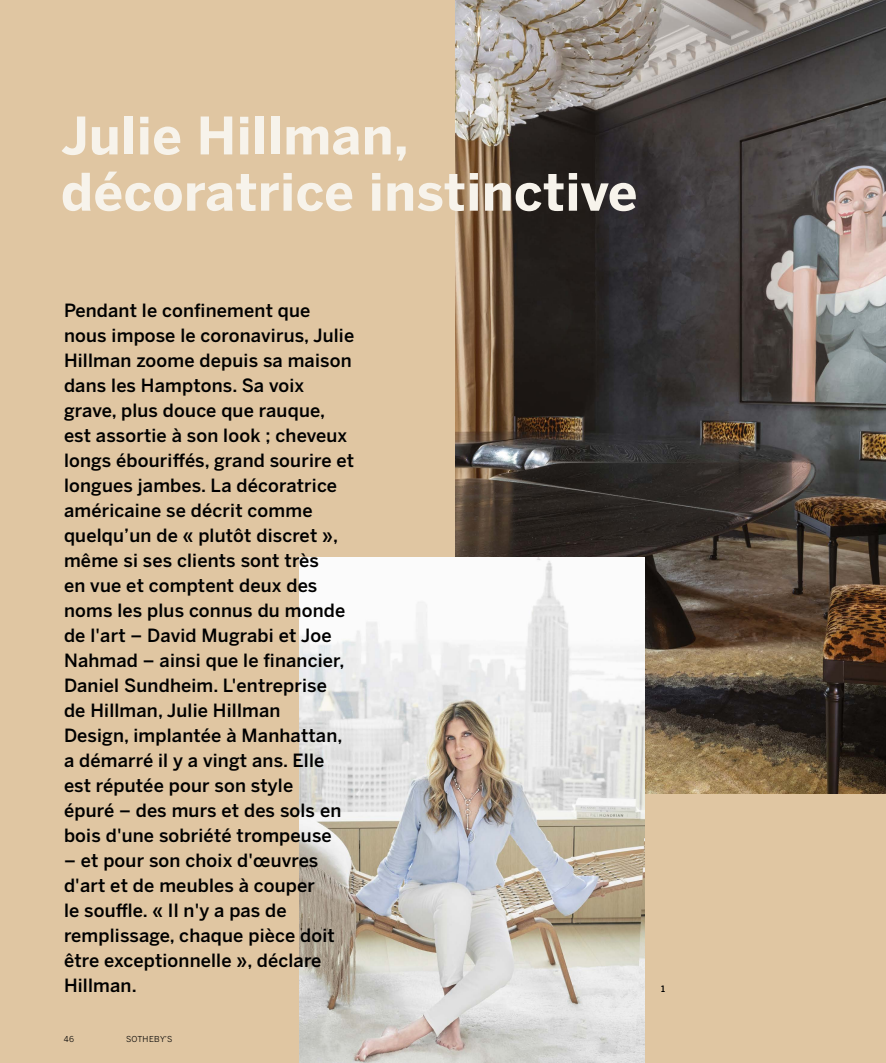
<style>
.page{position:relative;width:886px;height:1063px;background:#e0c6a2}
.page>*{position:absolute;margin:0;border:0;box-sizing:border-box;transform-origin:0 0}
.t1{font:700 51.25px/56.2px "Benton Sans";letter-spacing:.01em;color:#f7f3eb}
.t2{font:500 18.12px/25px "Benton Sans";letter-spacing:.01em;color:#000}
.t3{font:500 8.75px "Benton Sans";color:#000}
.t4{font:8.12px "Benton Sans";letter-spacing:.025em;color:#000}
</style>
<div class="page">
<img style="left:455px;top:0;width:431px;height:794px">
<img style="left:299px;top:558px;width:345px;height:505px">
<h1 class="t1" style="left:61px;top:108px;width:578px">Julie Hillman, décoratrice instinctive</h1>
<p class="t2" style="left:64px;top:298px;width:292px">Pendant le confinement que nous impose le coronavirus, Julie<br>Hillman zoome depuis sa maison dans les Hamptons. Sa voix grave, plus douce que rauque, est assortie à son look ; cheveux longs ébouriffés, grand sourire et longues jambes. La décoratrice américaine se décrit comme quelqu’un de « plutôt discret », même si ses clients sont très<br>en vue et comptent deux des noms les plus connus du monde de l'art – David Mugrabi et Joe<br>Nahmad – ainsi que le financier,<br>Daniel Sundheim. L'entreprise<br>de Hillman, Julie Hillman<br>Design, implantée à Manhattan, a démarré il y a vingt ans. Elle est réputée pour son style<br>épuré – des murs et des sols en bois d'une sobriété trompeuse</p>
<p class="t2" style="left:64px;top:848px;width:272px">– et pour son choix d'œuvres d'art et de meubles à couper le souffle. « Il n'y a pas de remplissage, chaque pièce doit être exceptionnelle », déclare<br>Hillman.</p>
<p class="t4" style="left:64px;top:1034px;width:12px">46</p>
<p class="t4" style="left:126px;top:1034px;width:48px">SOTHEBY’S</p>
<p class="t3" style="left:661px;top:983px;width:5px">1</p>
</div>
